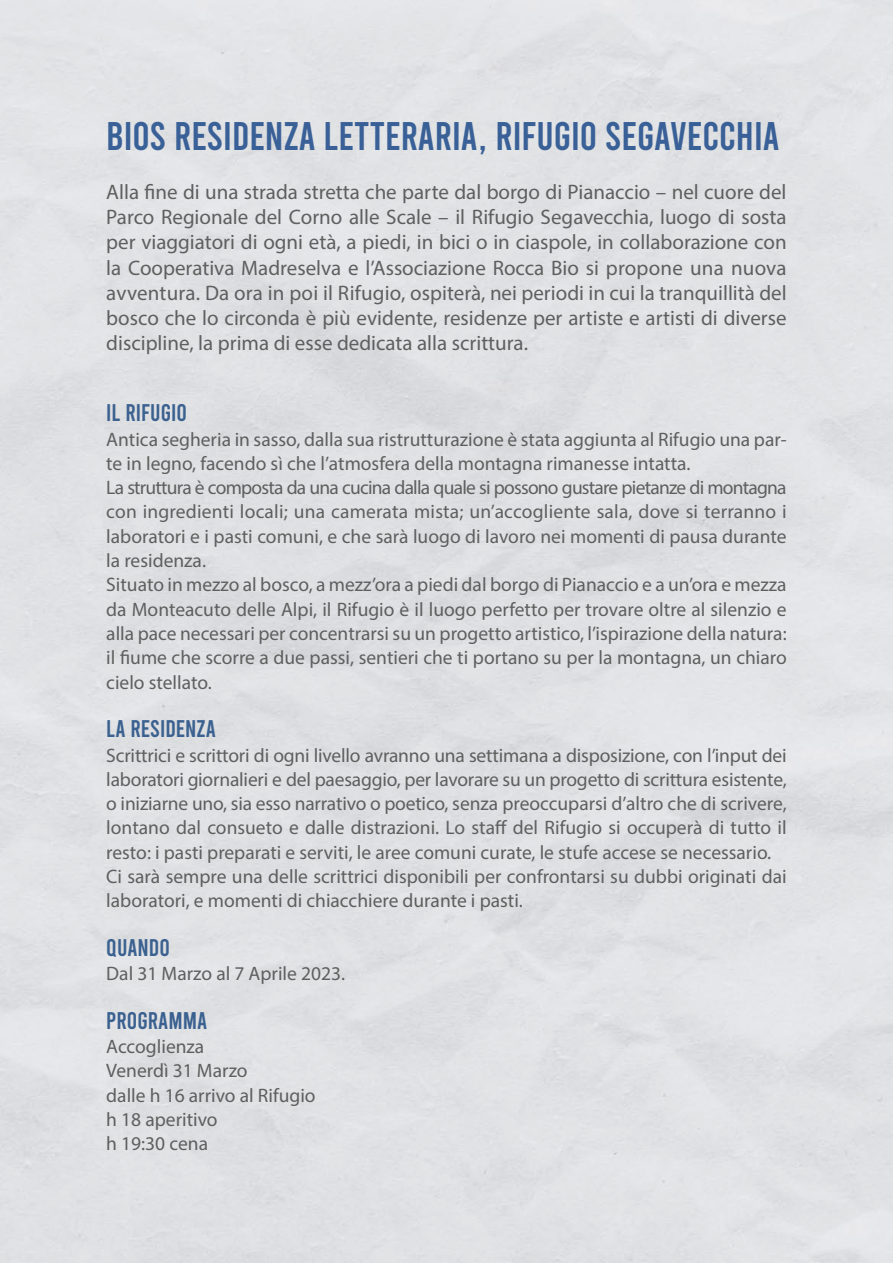
<style>
.page{position:relative;width:893px;height:1263px;background:#fff}
.page>*{position:absolute;margin:0;border:0;box-sizing:border-box;transform-origin:0 0}
.t1{font:39.75px "Bebas";color:#396097}
.t2{font:24px "Bebas";color:#3b6190}
.t3{font:21px/25.2px "Myriad Pro";color:#5e605f;text-align:justify}
.t4{font:19.5px/24.3px "Myriad Pro";color:#5e605f;text-align:justify}
</style>
<div class="page">
<p class="t1" style="left:106px;top:117px;width:675px">BIOS RESIDENZA LETTERARIA, RIFUGIO SEGAVECCHIA</p>
<p class="t3" style="left:106px;top:179px;width:682px">Alla fine di una strada stretta che parte dal borgo di Pianaccio – nel cuore del Parco Regionale del Corno alle Scale – il Rifugio Segavecchia, luogo di sosta per viaggiatori di ogni età, a piedi, in bici o in ciaspole, in collaborazione con la Cooperativa Madreselva e l’Associazione Rocca Bio si propone una nuova avventura. Da ora in poi il Rifugio, ospiterà, nei periodi in cui la tranquillità del bosco che lo circonda è più evidente, residenze per artiste e artisti di diverse discipline, la prima di esse dedicata alla scrittura.</p>
<p class="t2" style="left:106px;top:401px;width:82px">IL RIFUGIO</p>
<p class="t4" style="left:106px;top:427px;width:682px">Antica segheria in sasso, dalla sua ristrutturazione è stata aggiunta al Rifugio una par&shy;te in legno, facendo sì che l’atmosfera della montagna rimanesse intatta.</p>
<p class="t4" style="left:106px;top:475px;width:682px">La struttura è composta da una cucina dalla quale si possono gustare pietanze di montagna con ingredienti locali; una camerata mista; un’accogliente sala, dove si terranno i laboratori e i pasti comuni, e che sarà luogo di lavoro nei momenti di pausa durante la residenza.</p>
<p class="t4" style="left:106px;top:572px;width:682px">Situato in mezzo al bosco, a mezz’ora a piedi dal borgo di Pianaccio e a un’ora e mezza da Monteacuto delle Alpi, il Rifugio è il luogo perfetto per trovare oltre al silenzio e alla pace necessari per concentrarsi su un progetto artistico, l’ispirazione della natura: il fiume che scorre a due passi, sentieri che ti portano su per la montagna, un chiaro cielo stellato.</p>
<p class="t2" style="left:106px;top:717px;width:45px">LA RESIDENZA</p>
<p class="t4" style="left:106px;top:742px;width:682px">Scrittrici e scrittori di ogni livello avranno una settimana a disposizione, con l’input dei laboratori giornalieri e del paesaggio, per lavorare su un progetto di scrittura esistente, o iniziarne uno, sia esso narrativo o poetico, senza preoccuparsi d’altro che di scrivere, lontano dal consueto e dalle distrazioni. Lo staff del Rifugio si occuperà di tutto il resto: i pasti preparati e serviti, le aree comuni curate, le stufe accese se necessario.</p>
<p class="t4" style="left:106px;top:864px;width:682px">Ci sarà sempre una delle scrittrici disponibili per confrontarsi su dubbi originati dai laboratori, e momenti di chiacchiere durante i pasti.</p>
<p class="t2" style="left:106px;top:935px;width:22px">QUANDO</p>
<p class="t4" style="left:106px;top:961px;width:240px">Dal 31 Marzo al 7 Aprile 2023.</p>
<p class="t2" style="left:106px;top:1008px;width:101px">PROGRAMMA</p>
<p class="t4" style="left:106px;top:1034px;width:100px">Accoglienza</p>
<p class="t4" style="left:106px;top:1058px;width:143px">Venerdì 31 Marzo</p>
<p class="t4" style="left:106px;top:1083px;width:211px">dalle h 16 arrivo al Rifugio</p>
<p class="t4" style="left:106px;top:1107px;width:113px">h 18 aperitivo</p>
<p class="t4" style="left:106px;top:1131px;width:103px">h 19:30 cena</p>
</div>
